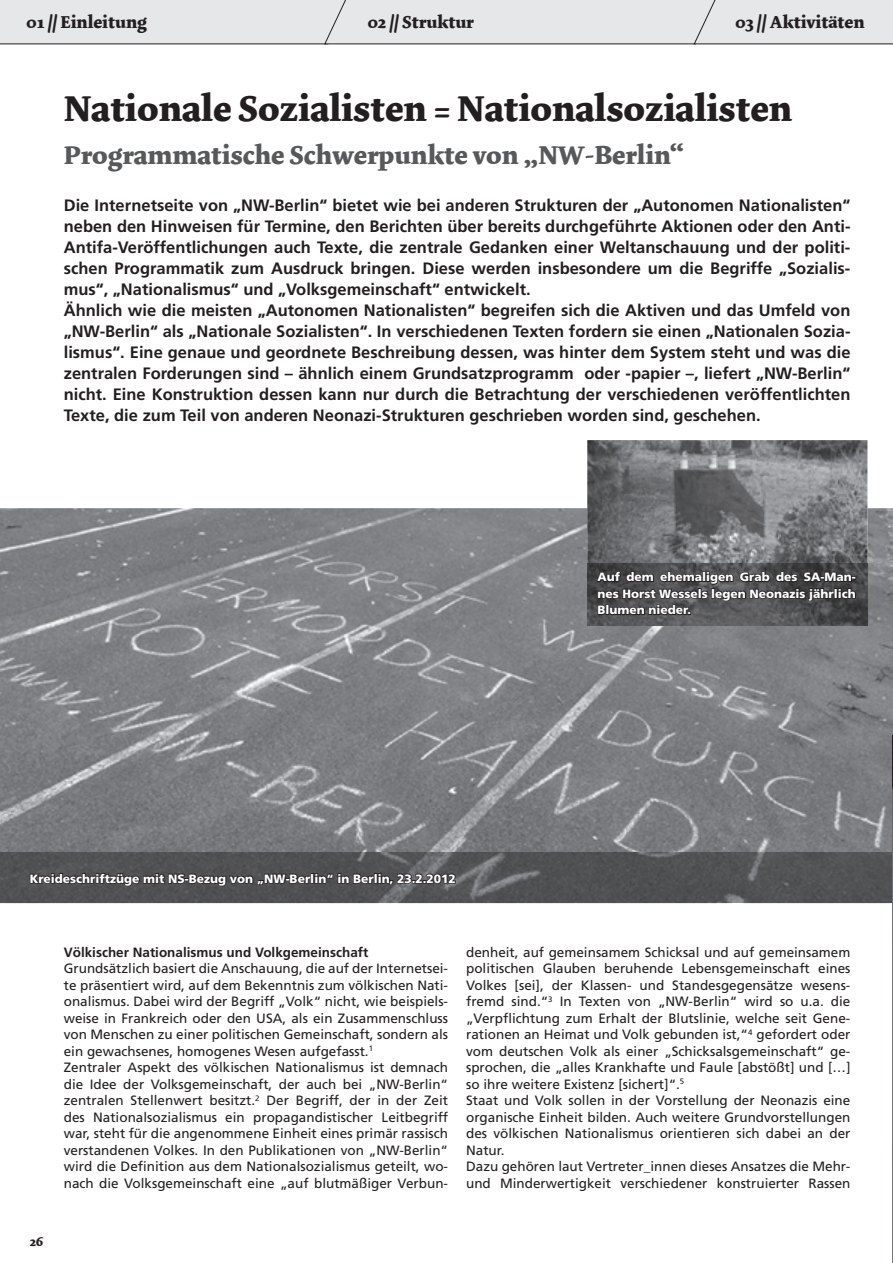
<style>
.page{position:relative;width:893px;height:1263px;background:#fff}
.page>*{position:absolute;margin:0;border:0;box-sizing:border-box;transform-origin:0 0}
.t1{font:700 37.5px "Dolly";color:#231f20}
.t2{font:700 27px "Dolly";color:#57585a}
.t3{font:700 18px "Dolly";color:#231f20}
.t4{font:700 16.5px/21px "Frutiger";color:#231f20}
.t5{font:13.5px/16.5px "Frutiger";color:#231f20}
.t6{font:700 13.5px "Frutiger";color:#231f20}
.t7{font:700 13.5px "Dolly";color:#231f20}
.t8{font:900 12px/16.5px "Frutiger";color:#fff;text-align:justify}
</style>
<div class="page">
<img style="left:0;top:508px;width:893px;height:395px">
<img style="left:0;top:852px;width:892px;height:50px">
<svg style="left:29px;top:859px;width:428px;height:40px;background:#4b4b4c"></svg>
<img style="left:892px;top:735px;width:1px;height:528px">
<img style="left:587px;top:440px;width:280px;height:186px">
<img style="left:587px;top:563px;width:280px;height:62px">
<svg style="left:596px;top:564px;width:261px;height:52px;background:#424142"></svg>
<div style="left:0;top:0;width:893px;height:45px;background:#e6e7e9"></div>
<h3 class="t3" style="left:27px;top:11px;width:122px">01 // Einleitung</h3>
<h3 class="t3" style="left:368px;top:11px;width:107px">02 // Struktur</h3>
<h3 class="t3" style="left:736px;top:11px;width:131px">03 // Aktivitäten</h3>
<h1 class="t1" style="left:64px;top:85px;width:730px">Nationale Sozialisten = Nationalsozialisten</h1>
<h2 class="t2" style="left:64px;top:138px;width:621px">Programmatische Schwerpunkte von „NW-Berlin“</h2>
<p class="t4" style="left:64px;top:194px;width:788px">Die Internetseite von „NW-Berlin“ bietet wie bei anderen Strukturen der „Autonomen Nationalisten“ neben den Hinweisen für Termine, den Berichten über bereits durchgeführte Aktionen oder den Anti-Antifa-Veröffentlichungen auch Texte, die zentrale Gedanken einer Weltanschauung und der politi&shy;schen Programmatik zum Ausdruck bringen. Diese werden insbesondere um die Begriffe „Sozialis&shy;mus“, „Nationalismus“ und „Volksgemeinschaft“ entwickelt.<br>Ähnlich wie die meisten „Autonomen Nationalisten“ begreifen sich die Aktiven und das Umfeld von „NW-Berlin“ als „Nationale Sozialisten“. In verschiedenen Texten fordern sie einen „Nationalen Sozia&shy;lismus“. Eine genaue und geordnete Beschreibung dessen, was hinter dem System steht und was die zentralen Forderungen sind – ähnlich einem Grundsatzprogramm oder -papier –, liefert „NW-Berlin“ nicht. Eine Konstruktion dessen kann nur durch die Betrachtung der verschiedenen veröffentlichten Texte, die zum Teil von anderen Neonazi-Strukturen geschrieben worden sind, geschehen.</p>
<p class="t8" style="left:597px;top:569px;width:260px">Auf dem ehemaligen Grab des SA-Man&shy;nes Horst Wessels legen Neonazis jährlich Blumen nieder.</p>
<p class="t8" style="left:30px;top:870px;width:428px">Kreideschriftzüge mit NS-Bezug von „NW-Berlin“ in Berlin, 23.2.2012</p>
<p class="t7" style="left:30px;top:1233px;width:15px">26</p>
<p class="t6" style="left:64px;top:944px;width:306px">Völkischer Nationalismus und Volkgemeinschaft</p>
<p class="t5" style="left:64px;top:960px;width:386px">Grundsätzlich basiert die Anschauung, die auf der Internetsei&shy;te präsentiert wird, auf dem Bekenntnis zum völkischen Nati&shy;onalismus. Dabei wird der Begriff „Volk“ nicht, wie beispiels&shy;weise in Frankreich oder den USA, als ein Zusammenschluss von Menschen zu einer politischen Gemeinschaft, sondern als ein gewachsenes, homogenes Wesen aufgefasst.<sup>1<br></sup>Zentraler Aspekt des völkischen Nationalismus ist demnach die Idee der Volksgemeinschaft, der auch bei „NW-Berlin“ zentralen Stellenwert besitzt.<sup>2</sup> Der Begriff, der in der Zeit des Nationalsozialismus ein propagandistischer Leitbegriff war, steht für die angenommene Einheit eines primär rassisch verstandenen Volkes. In den Publikationen von „NW-Berlin“ wird die Definition aus dem Nationalsozialismus geteilt, wo&shy;nach die Volksgemeinschaft eine „auf blutmäßiger Verbun-</p>
<p class="t5" style="left:466px;top:943px;width:386px">denheit, auf gemeinsamem Schicksal und auf gemeinsamem politischen Glauben beruhende Lebensgemeinschaft eines Volkes [sei], der Klassen- und Standesgegensätze wesens&shy;fremd sind.“<sup>3</sup> In Texten von „NW-Berlin“ wird so u.a. die „Verpflichtung zum Erhalt der Blutslinie, welche seit Gene&shy;rationen an Heimat und Volk gebunden ist,“<sup>4</sup> gefordert oder vom deutschen Volk als einer „Schicksalsgemeinschaft“ ge&shy;sprochen, die „alles Krankhafte und Faule [abstößt] und […] so ihre weitere Existenz [sichert]“.<sup>5<br></sup>Staat und Volk sollen in der Vorstellung der Neonazis eine organische Einheit bilden. Auch weitere Grundvorstellungen des völkischen Nationalismus orientieren sich dabei an der Natur.<br>Dazu gehören laut Vertreter_innen dieses Ansatzes die Mehr&shy;und Minderwertigkeit verschiedener konstruierter Rassen</p>
</div>
